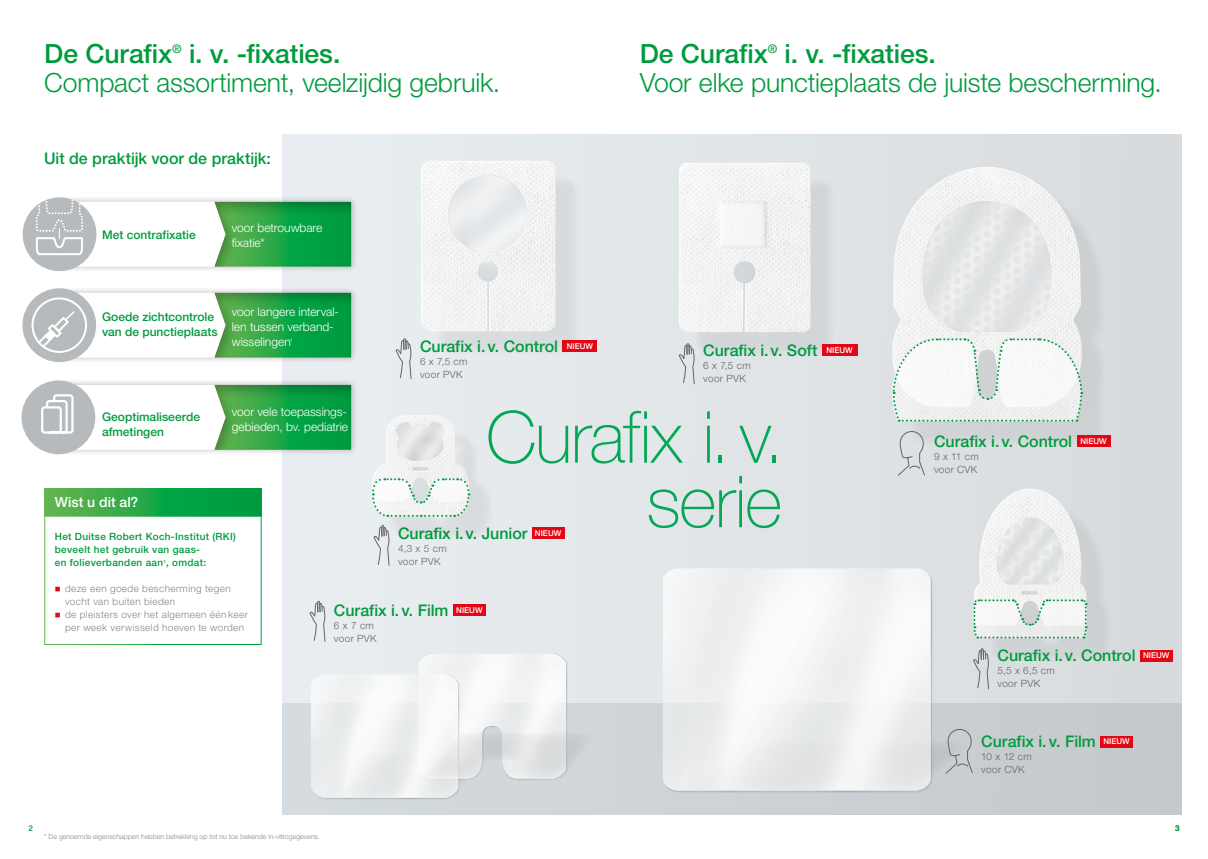
<style>
.page{position:relative;width:1208px;height:859px;background:#fff}
.page>*{position:absolute;margin:0;border:0;box-sizing:border-box;transform-origin:0 0}
.t1{font:100 71.8px/64.6px "Helvetica Neue LT Std";letter-spacing:-.02em;color:#04a754;text-align:right}
.t2{font:300 26.5px/29px "Helvetica Neue LT Pro";letter-spacing:-.005em;color:#009b3e}
.t3{font:500 16px "Helvetica Neue LT Pro";color:#009b3e}
.t4{font:500 14px "Helvetica Neue LT Pro";color:#fff}
.t5{font:300 12px/15px "Helvetica Neue LT Pro";color:#fff}
.t6{font:500 12px/15px "Helvetica Neue LT Pro";color:#009b3e}
.t7{font:300 10px/13px "Helvetica Neue LT Pro";letter-spacing:.04em;color:#878787}
.t8{font:300 10px/13px "Helvetica Neue LT Pro";letter-spacing:.035em;color:#646463}
.t9{font:500 10px/13px "Helvetica Neue LT Pro";letter-spacing:.03em;color:#009b3e}
.t10{font:500 8px "Helvetica Neue LT Pro";color:#009b3e}
.t11{font:300 7px "Helvetica Neue LT Pro";color:#878787}
.t12{font:500 4.5px "Helvetica Neue LT Pro";color:#009b3e}
.s1{font-weight:500}
.s2{color:#e30614}
</style>
<div class="page">
<div style="left:282px;top:134px;width:899px;height:681px;background:#e2e7e9"></div>
<div style="left:282px;top:703px;width:899px;height:112px;background:#c9ced0"></div>
<div style="left:988px;top:503px;width:124px;height:161px;background:#d4d8da"></div>
<img style="left:974px;top:475px;width:128px;height:169px">
<div style="left:897px;top:177px;width:210px;height:275px;background:#d8dcde"></div>
<img style="left:893px;top:167px;width:205px;height:268px">
<div style="left:48px;top:379px;width:309px;height:77px;background:#1d1d1b;opacity:.3"></div>
<div style="left:213px;top:383px;width:140px;height:67px;background:#1d1d1b;opacity:.3"></div>
<div style="left:48px;top:287px;width:309px;height:77px;background:#1d1d1b;opacity:.3"></div>
<div style="left:213px;top:291px;width:140px;height:67px;background:#1d1d1b;opacity:.3"></div>
<div style="left:48px;top:196px;width:309px;height:77px;background:#1d1d1b;opacity:.3"></div>
<div style="left:1100px;top:736px;width:32px;height:11px;background:#e30614"></div>
<img style="left:418px;top:653px;width:149px;height:79px">
<img style="left:303px;top:664px;width:170px;height:144px">
<div style="left:693px;top:177px;width:143px;height:180px;background:#dbe0e2"></div>
<img style="left:679px;top:163px;width:151px;height:185px">
<img style="left:421px;top:161px;width:149px;height:186px">
<div style="left:1076px;top:436px;width:34px;height:11px;background:#e30614"></div>
<div style="left:822px;top:345px;width:35px;height:11px;background:#e30614"></div>
<div style="left:562px;top:340px;width:35px;height:12px;background:#e30614"></div>
<div style="left:1140px;top:650px;width:32px;height:11px;background:#e30614"></div>
<div style="left:453px;top:604px;width:33px;height:12px;background:#e30614"></div>
<svg style="left:311px;top:732px;width:256px;height:65px"></svg>
<div style="left:532px;top:528px;width:32px;height:11px;background:#e30614"></div>
<div style="left:22px;top:288px;width:74px;height:74px;background:#b6babc;border-radius:50%"></div>
<div style="left:22px;top:380px;width:73px;height:74px;background:#b6babc;border-radius:50%"></div>
<div style="left:23px;top:197px;width:73px;height:74px;background:#b6babc;border-radius:50%"></div>
<svg style="left:35px;top:198px;width:316px;height:69px"></svg>
<svg style="left:309px;top:601px;width:17px;height:41px"></svg>
<svg style="left:373px;top:525px;width:17px;height:41px"></svg>
<svg style="left:678px;top:342px;width:17px;height:42px"></svg>
<svg style="left:395px;top:338px;width:17px;height:41px"></svg>
<svg style="left:973px;top:648px;width:16px;height:42px"></svg>
<svg style="left:896px;top:430px;width:29px;height:46px"></svg>
<svg style="left:949px;top:729px;width:24px;height:45px"></svg>
<svg style="left:44px;top:489px;width:218px;height:27px;background:#22a746"></svg>
<div style="left:44px;top:516px;width:218px;height:129px;border:1px solid #fff"></div>
<svg style="left:40px;top:385px;width:311px;height:65px"></svg>
<svg style="left:892px;top:337px;width:191px;height:85px;background:#ebefed"></svg>
<svg style="left:973px;top:598px;width:114px;height:41px"></svg>
<svg style="left:37px;top:293px;width:314px;height:65px"></svg>
<div style="left:32px;top:297px;width:55px;height:56px;border:2px solid #fff;border-radius:50%"></div>
<img style="left:663px;top:568px;width:286px;height:225px">
<div style="left:386px;top:430px;width:109px;height:112px;background:#dfe3e6"></div>
<img style="left:399px;top:415px;width:72px;height:81px">
<svg style="left:371px;top:417px;width:99px;height:100px"></svg>
<h2 class="t2" style="left:44px;top:39px;width:457px"><span class="s1">De Curafix</span><sup>®</sup> <span class="s1">i. v. -fixaties.<br></span>Compact assortiment, veelzijdig gebruik.</h2>
<h2 class="t2" style="left:640px;top:39px;width:523px"><span class="s1">De Curafix</span><sup>®</sup> <span class="s1">i. v. -fixaties.<br></span>Voor elke punctieplaats de juiste bescherming.</h2>
<p class="t3" style="left:44px;top:149px;width:228px">Uit de praktijk voor de praktijk:</p>
<p class="t6" style="left:102px;top:227px;width:95px">Met contrafixatie</p>
<p class="t5" style="left:232px;top:219px;width:92px">voor betrouwbare fixatie*</p>
<p class="t6" style="left:102px;top:310px;width:117px">Goede zichtcontrole van de punctieplaats</p>
<p class="t5" style="left:232px;top:304px;width:109px">voor langere interval&shy;len tussen verband&shy;wisselingen<sup>1</sup></p>
<p class="t3" style="left:420px;top:336px;width:175px">Curafix i.v. Control <sup>NIEUW</sup></p>
<p class="t8" style="left:420px;top:354px;width:49px">6 x 7,5 cm voor PVK</p>
<p class="t3" style="left:703px;top:341px;width:151px">Curafix i.v. Soft <sup>NIEUW</sup></p>
<p class="t8" style="left:703px;top:359px;width:49px">6 x 7,5 cm voor PVK</p>
<p class="t5" style="left:232px;top:404px;width:118px">voor vele toepassings&shy;gebieden, bv. pediatrie</p>
<h1 class="t1" style="left:486px;top:405px;width:299px">Curafix i. v. serie</h1>
<p class="t6" style="left:102px;top:409px;width:99px">Geoptimaliseerde afmetingen</p>
<p class="t4" style="left:55px;top:494px;width:85px">Wist u dit al?</p>
<p class="t9" style="left:55px;top:530px;width:183px">Het Duitse Robert Koch-Institut (RKI) beveelt het gebruik van gaas-<br>en folieverbanden aan , omdat:</p>
<p class="t3" style="left:398px;top:524px;width:165px">Curafix i.v. Junior <sup>NIEUW</sup></p>
<p class="t8" style="left:398px;top:542px;width:50px">4,3 x 5 cm voor PVK</p>
<p class="t12" style="left:163px;top:558px;width:4px">1</p>
<p class="t7" style="left:65px;top:582px;width:167px;text-indent:-10px"><span class="s2">■</span> deze een goede bescherming tegen vocht van buiten bieden</p>
<p class="t7" style="left:65px;top:608px;width:184px;text-indent:-10px"><span class="s2">■</span> de pleisters over het algemeen één keer per week verwisseld hoeven te worden</p>
<p class="t3" style="left:334px;top:600px;width:150px">Curafix i.v. Film <sup>NIEUW</sup></p>
<p class="t8" style="left:334px;top:618px;width:44px">6 x 7 cm voor PVK</p>
<p class="t3" style="left:934px;top:432px;width:174px">Curafix i.v. Control <sup>NIEUW</sup></p>
<p class="t8" style="left:934px;top:450px;width:46px">9 x 11 cm voor CVK</p>
<p class="t3" style="left:997px;top:646px;width:173px">Curafix i.v. Control <sup>NIEUW</sup></p>
<p class="t8" style="left:997px;top:664px;width:59px">5,5 x 6,5 cm voor PVK</p>
<p class="t3" style="left:981px;top:732px;width:150px">Curafix i.v. Film <sup>NIEUW</sup></p>
<p class="t8" style="left:981px;top:750px;width:52px">10 x 12 cm voor CVK</p>
<p class="t10" style="left:28px;top:823px;width:6px">2</p>
<p class="t10" style="left:1175px;top:823px;width:6px">3</p>
<p class="t11" style="left:44px;top:832px;width:277px">* De genoemde eigenschappen hebben betrekking op tot nu toe bekende in-vitrogegevens.</p>
</div>
